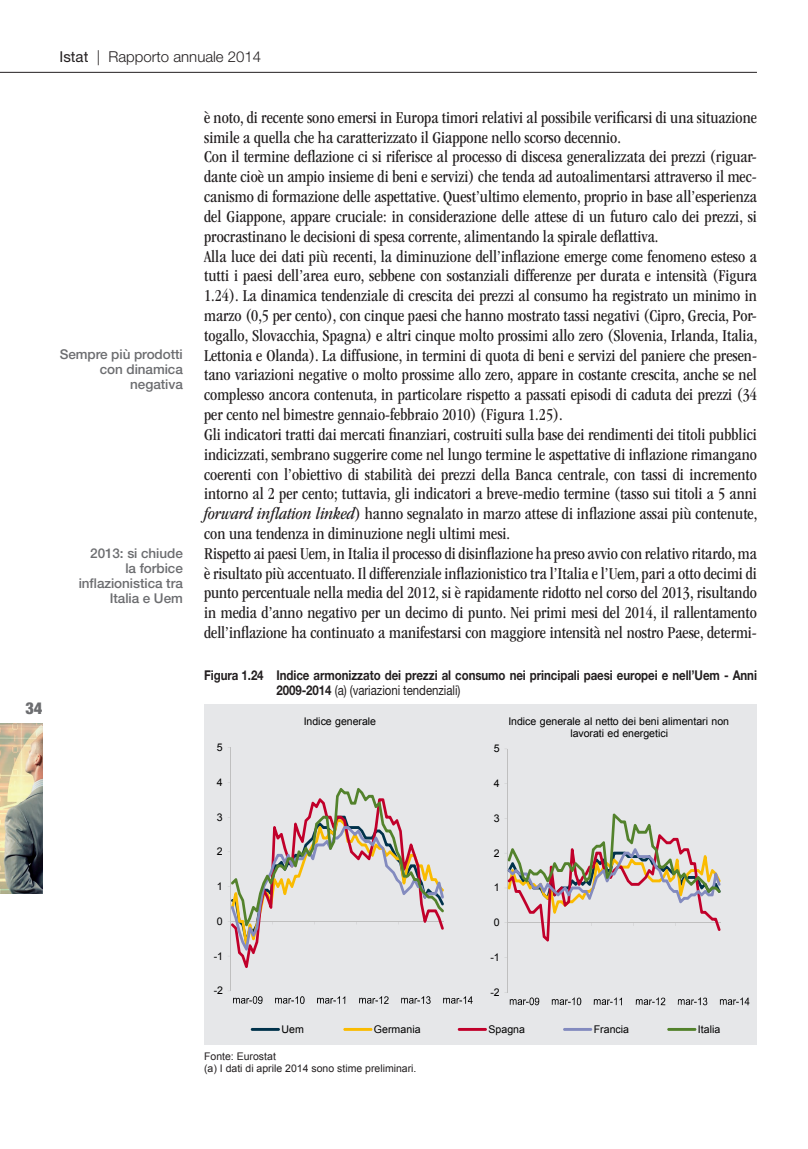
<style>
.page{position:relative;width:808px;height:1149px;background:#fff}
.page>*{position:absolute;margin:0;border:0;box-sizing:border-box;transform-origin:0 0}
.t1{font:condensed 17.25px/19.8px "ITC Garamond Std";color:#231f20}
.t2{font:900 condensed 16.5px "Helvetica Neue LT Std";color:#6c6d70}
.t3{font:300 15px "Helvetica Neue LT Std";color:#231f20}
.t4{font:700 13.5px/15px "Helvetica Neue LT Std";letter-spacing:-.005em;color:#231f20;scale:.85 1}
.t5{font:500 13.5px/15px "Helvetica Neue LT Std";letter-spacing:-.005em;color:#6c6d70;text-align:right}
.t6{font:10.65px/12.1px "Arial";letter-spacing:-.005em;color:#000;text-align:center}
.t7{font:10.5px/12px "Arial";color:#231f20}
.s1{font-weight:400}
.s2{font-style:italic}
</style>
<div class="page">
<hr style="left:0;top:72px;width:757px;height:1px;background:#231f20">
<img style="left:0;top:723px;width:42px;height:170px">
<div style="left:204px;top:703px;width:553px;height:341px;background:#e6e7e9"></div>
<hr style="left:230px;top:747px;width:1px;height:243px;background:#bfbfbf">
<svg style="left:228px;top:782px;width:216px;height:185px"></svg>
<svg style="left:228px;top:990px;width:34px;height:13px"></svg>
<svg style="left:275px;top:996px;width:30px;height:7px"></svg>
<svg style="left:317px;top:996px;width:28px;height:7px"></svg>
<svg style="left:359px;top:996px;width:29px;height:7px"></svg>
<svg style="left:401px;top:996px;width:30px;height:7px"></svg>
<svg style="left:443px;top:996px;width:30px;height:7px"></svg>
<hr style="left:507px;top:748px;width:1px;height:243px;background:#bfbfbf">
<svg style="left:505px;top:813px;width:216px;height:128px"></svg>
<svg style="left:505px;top:991px;width:34px;height:13px"></svg>
<svg style="left:552px;top:997px;width:29px;height:7px"></svg>
<svg style="left:594px;top:997px;width:28px;height:7px"></svg>
<svg style="left:636px;top:997px;width:29px;height:7px"></svg>
<svg style="left:678px;top:997px;width:29px;height:7px"></svg>
<svg style="left:720px;top:997px;width:29px;height:7px"></svg>
<hr style="left:251px;top:1027px;width:29px;height:3px;background:#00324b">
<hr style="left:343px;top:1027px;width:29px;height:3px;background:#fabb00">
<hr style="left:458px;top:1027px;width:29px;height:3px;background:#c1002a">
<hr style="left:563px;top:1027px;width:29px;height:3px;background:#838bbf">
<hr style="left:667px;top:1027px;width:29px;height:3px;background:#53822c">
<p class="t3" style="left:60px;top:47px;width:203px"><span class="s1">Istat</span> | Rapporto annuale 2014</p>
<p class="t5" style="left:60px;top:346px;width:125px">Sempre più prodotti con dinamica negativa</p>
<p class="t5" style="left:79px;top:545px;width:106px">2013: si chiude la forbice inflazionistica tra<br>Italia e Uem</p>
<p class="t2" style="left:25px;top:697px;width:19px">34</p>
<p class="t1" style="left:204px;top:107px;width:555px">è noto, di recente sono emersi in Europa timori relativi al possibile verificarsi di una situazione simile a quella che ha caratterizzato il Giappone nello scorso decennio.<br>Con il termine deflazione ci si riferisce al processo di discesa generalizzata dei prezzi (riguar&shy;dante cioè un ampio insieme di beni e servizi) che tenda ad autoalimentarsi attraverso il mec&shy;canismo di formazione delle aspettative. Quest’ultimo elemento, proprio in base all’esperienza del Giappone, appare cruciale: in considerazione delle attese di un futuro calo dei prezzi, si procrastinano le decisioni di spesa corrente, alimentando la spirale deflattiva.<br>Alla luce dei dati più recenti, la diminuzione dell’inflazione emerge come fenomeno esteso a tutti i paesi dell’area euro, sebbene con sostanziali differenze per durata e intensità (Figura 1.24). La dinamica tendenziale di crescita dei prezzi al consumo ha registrato un minimo in marzo (0,5 per cento), con cinque paesi che hanno mostrato tassi negativi (Cipro, Grecia, Por&shy;togallo, Slovacchia, Spagna) e altri cinque molto prossimi allo zero (Slovenia, Irlanda, Italia, Lettonia e Olanda). La diffusione, in termini di quota di beni e servizi del paniere che presen&shy;tano variazioni negative o molto prossime allo zero, appare in costante crescita, anche se nel complesso ancora contenuta, in particolare rispetto a passati episodi di caduta dei prezzi (34 per cento nel bimestre gennaio-febbraio 2010) (Figura 1.25).<br>Gli indicatori tratti dai mercati finanziari, costruiti sulla base dei rendimenti dei titoli pubblici indicizzati, sembrano suggerire come nel lungo termine le aspettative di inflazione rimangano coerenti con l’obiettivo di stabilità dei prezzi della Banca centrale, con tassi di incremento intorno al 2 per cento; tuttavia, gli indicatori a breve-medio termine (tasso sui titoli a 5 anni <span class="s2">forward inflation linked</span>) hanno segnalato in marzo attese di inflazione assai più contenute, con una tendenza in diminuzione negli ultimi mesi.<br>Rispetto ai paesi Uem, in Italia il processo di disinflazione ha preso avvio con relativo ritardo, ma è risultato più accentuato. Il differenziale inflazionistico tra l’Italia e l’Uem, pari a otto decimi di punto percentuale nella media del 2012, si è rapidamente ridotto nel corso del 2013, risultando in media d’anno negativo per un decimo di punto. Nei primi mesi del 2014, il rallentamento dell’inflazione ha continuato a manifestarsi con maggiore intensità nel nostro Paese, determi-</p>
<p class="t4" style="left:276px;top:667px;width:567px;text-indent:-72px">Figura 1.24 Indice armonizzato dei prezzi al consumo nei principali paesi europei e nell’Uem - Anni<br>2009-2014 <span class="s1">(a) (variazioni tendenziali)</span></p>
<p class="t6" style="left:304px;top:715px;width:74px">Indice generale</p>
<p class="t6" style="left:508px;top:714px;width:222px">Indice generale al netto dei beni alimentari non lavorati ed energetici</p>
<p class="t6" style="left:217px;top:741px;width:7px">5</p>
<p class="t6" style="left:494px;top:742px;width:7px">5</p>
<p class="t6" style="left:217px;top:775px;width:7px">4</p>
<p class="t6" style="left:494px;top:777px;width:7px">4</p>
<p class="t6" style="left:217px;top:810px;width:7px">3</p>
<p class="t6" style="left:494px;top:811px;width:7px">3</p>
<p class="t6" style="left:217px;top:845px;width:7px">2</p>
<p class="t6" style="left:494px;top:846px;width:7px">2</p>
<p class="t6" style="left:217px;top:880px;width:7px">1</p>
<p class="t6" style="left:494px;top:881px;width:7px">1</p>
<p class="t6" style="left:217px;top:914px;width:7px">0</p>
<p class="t6" style="left:494px;top:916px;width:7px">0</p>
<p class="t6" style="left:214px;top:949px;width:11px">-1</p>
<p class="t6" style="left:490px;top:950px;width:11px">-1</p>
<p class="t6" style="left:214px;top:984px;width:11px">-2</p>
<p class="t6" style="left:490px;top:985px;width:11px">-2</p>
<p class="t6" style="left:281px;top:1022px;width:24px">Uem</p>
<p class="t6" style="left:374px;top:1022px;width:48px">Germania</p>
<p class="t6" style="left:488px;top:1022px;width:38px">Spagna</p>
<p class="t6" style="left:594px;top:1022px;width:37px">Francia</p>
<p class="t6" style="left:698px;top:1022px;width:24px">Italia</p>
<p class="t7" style="left:204px;top:1049px;width:214px">Fonte: Eurostat<br>(a) I dati di aprile 2014 sono stime preliminari.</p>
</div>
